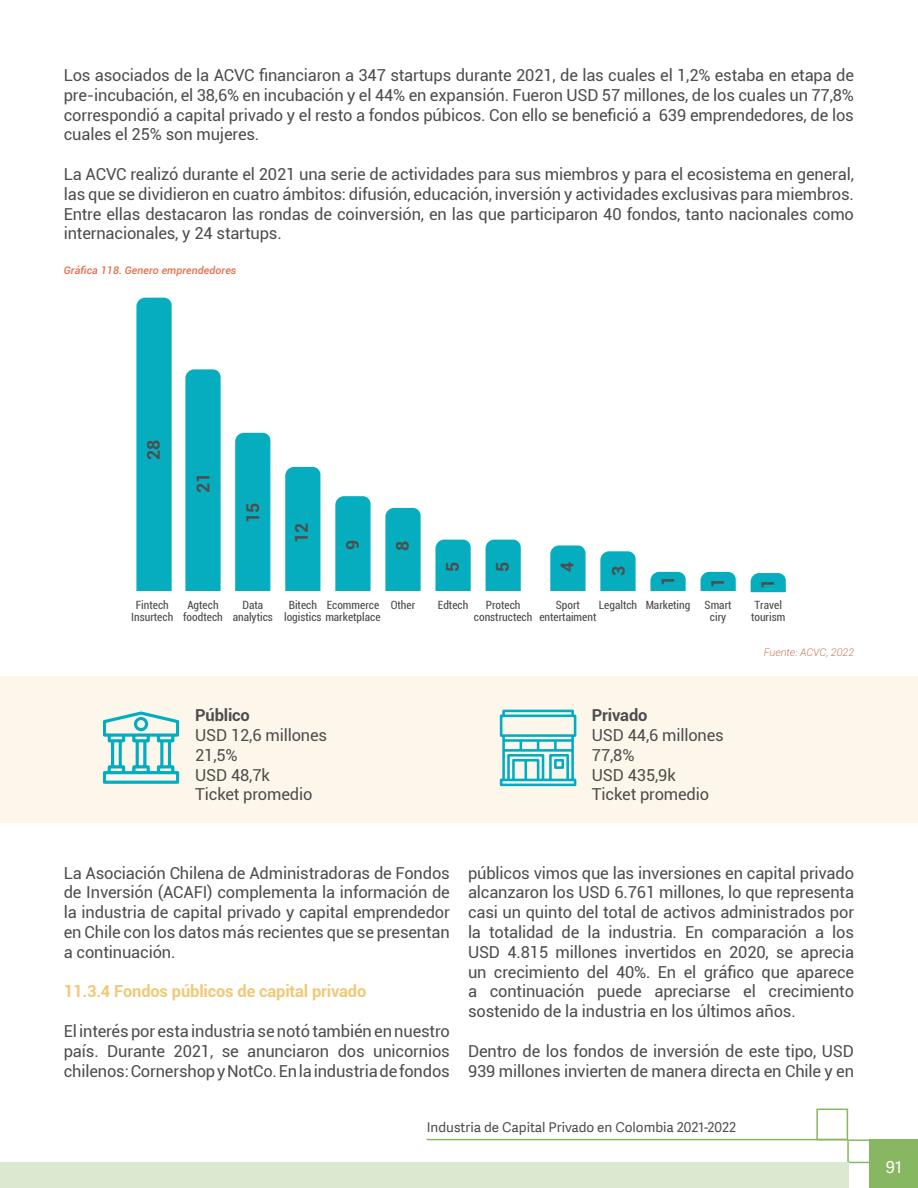
<style>
.page{position:relative;width:918px;height:1188px;background:#fff}
.page>*{position:absolute;margin:0;border:0;box-sizing:border-box;transform-origin:0 0}
.t1{font:700 17.55px "Roboto";color:#4d4d4d}
.t2{font:16.5px/19.8px "Roboto";letter-spacing:-.01em;color:#4d4d4d;text-align:justify}
.t3{font:700 16.5px "Roboto";letter-spacing:-.01em;color:#f0c978}
.t4{font:700 16.5px "Roboto";letter-spacing:-.01em;color:#4d4d4d}
.t5{font:16.5px "Adelle Sans";color:#fff}
.t6{font:13.5px "Adelle Sans";color:#4d4d4d}
.t7{font:condensed 11.4px/11.4px "Roboto";color:#4d4d4d;text-align:center}
.t8{font:italic 500 10.5px "Roboto";letter-spacing:.01em;color:#e56d48}
.t9{font:italic 300 10.5px "Roboto";color:#c57859}
</style>
<div class="page">
<div style="left:847px;top:1139px;width:24px;height:24px;border:2px solid #87b761"></div>
<div style="left:816px;top:1109px;width:32px;height:31px;border:2px solid #87b761"></div>
<hr style="left:427px;top:1139px;width:420px;height:1px;background:#87b761">
<div style="left:870px;top:1139px;width:48px;height:49px;background:#87b761"></div>
<div style="left:0;top:1163px;width:848px;height:25px;background:#dbe9d0"></div>
<div style="left:0;top:676px;width:918px;height:147px;background:#fdf7eb"></div>
<div style="left:136px;top:298px;width:36px;height:293px;background:#05adbf"></div>
<div style="left:185px;top:369px;width:36px;height:222px;background:#05adbf"></div>
<div style="left:235px;top:433px;width:35px;height:158px;background:#05adbf"></div>
<div style="left:285px;top:467px;width:35px;height:124px;background:#05adbf"></div>
<svg style="left:335px;top:496px;width:36px;height:95px;background:#0dafc1"></svg>
<div style="left:385px;top:508px;width:36px;height:83px;background:#05adbf"></div>
<svg style="left:435px;top:540px;width:36px;height:51px;background:#0dafc1"></svg>
<div style="left:486px;top:540px;width:35px;height:51px;background:#05adbf"></div>
<svg style="left:550px;top:545px;width:36px;height:46px;background:#11b1c2"></svg>
<svg style="left:600px;top:551px;width:36px;height:40px"></svg>
<svg style="left:650px;top:572px;width:36px;height:19px"></svg>
<svg style="left:701px;top:572px;width:35px;height:19px"></svg>
<svg style="left:751px;top:573px;width:35px;height:19px"></svg>
<svg style="left:500px;top:710px;width:76px;height:76px"></svg>
<svg style="left:103px;top:712px;width:76px;height:72px"></svg>
<p class="t2" style="left:64px;top:65px;width:792px">Los asociados de la ACVC financiaron a 347 startups durante 2021, de las cuales el 1,2% estaba en etapa de pre-incubación, el 38,6% en incubación y el 44% en expansión. Fueron USD 57 millones, de los cuales un 77,8% correspondió a capital privado y el resto a fondos púbicos. Con ello se benefició a 639 emprendedores, de los cuales el 25% son mujeres.</p>
<p class="t2" style="left:64px;top:164px;width:792px">La ACVC realizó durante el 2021 una serie de actividades para sus miembros y para el ecosistema en general, las que se dividieron en cuatro ámbitos: difusión, educación, inversión y actividades exclusivas para miembros.<br>Entre ellas destacaron las rondas de coinversión, en las que participaron 40 fondos, tanto nacionales como internacionales, y 24 startups.</p>
<p class="t8" style="left:64px;top:263px;width:174px">Gráfica 118. Genero emprendedores</p>
<p class="t1" style="left:141px;top:460px;width:22px;rotate:-90deg">28</p>
<p class="t1" style="left:191px;top:493px;width:22px;rotate:-90deg">21</p>
<p class="t1" style="left:241px;top:523px;width:22px;rotate:-90deg">15</p>
<p class="t1" style="left:289px;top:543px;width:22px;rotate:-90deg">12</p>
<p class="t1" style="left:340px;top:550px;width:12px;rotate:-90deg">9</p>
<p class="t1" style="left:390px;top:551px;width:12px;rotate:-90deg">8</p>
<p class="t7" style="left:131px;top:599px;width:43px">Fintech<br>Insurtech</p>
<p class="t7" style="left:183px;top:599px;width:41px">Agtech foodtech</p>
<p class="t7" style="left:233px;top:599px;width:42px">Data analytics</p>
<p class="t7" style="left:284px;top:599px;width:98px;text-align:left;text-indent:5px">Bitech<br>logistics marketplace</p>
<p class="t7" style="left:327px;top:599px;width:54px">Ecommerce</p>
<p class="t7" style="left:391px;top:599px;width:26px">Other</p>
<p class="t4" style="left:195px;top:704px;width:56px">Público</p>
<p class="t2" style="left:195px;top:725px;width:134px">USD 12,6 millones</p>
<p class="t2" style="left:195px;top:744px;width:44px">21,5%</p>
<p class="t2" style="left:195px;top:764px;width:76px">USD 48,7k</p>
<p class="t2" style="left:195px;top:784px;width:119px">Ticket promedio</p>
<p class="t1" style="left:440px;top:572px;width:12px;rotate:-90deg">5</p>
<p class="t7" style="left:438px;top:599px;width:32px">Edtech</p>
<p class="t1" style="left:490px;top:572px;width:12px;rotate:-90deg">5</p>
<p class="t7" style="left:474px;top:599px;width:60px">Protech constructech</p>
<p class="t1" style="left:555px;top:572px;width:12px;rotate:-90deg">4</p>
<p class="t7" style="left:539px;top:599px;width:59px">Sport entertaiment</p>
<p class="t1" style="left:606px;top:576px;width:12px;rotate:-90deg">3</p>
<p class="t7" style="left:599px;top:599px;width:40px">Legaltch</p>
<p class="t1" style="left:656px;top:586px;width:12px;rotate:-90deg">1</p>
<p class="t7" style="left:646px;top:599px;width:46px">Marketing</p>
<p class="t1" style="left:706px;top:588px;width:12px;rotate:-90deg">1</p>
<p class="t7" style="left:705px;top:599px;width:28px">Smart ciry</p>
<p class="t1" style="left:755px;top:589px;width:12px;rotate:-90deg">1</p>
<p class="t7" style="left:751px;top:599px;width:36px">Travel tourism</p>
<p class="t9" style="left:764px;top:645px;width:92px">Fuente: ACVC, 2022</p>
<p class="t4" style="left:592px;top:704px;width:57px">Privado</p>
<p class="t2" style="left:592px;top:725px;width:134px">USD 44,6 millones</p>
<p class="t2" style="left:592px;top:744px;width:44px">77,8%</p>
<p class="t2" style="left:592px;top:764px;width:85px">USD 435,9k</p>
<p class="t2" style="left:592px;top:784px;width:119px">Ticket promedio</p>
<p class="t2" style="left:64px;top:862px;width:388px">La Asociación Chilena de Administradoras de Fondos de Inversión (ACAFI) complementa la información de la industria de capital privado y capital emprendedor en Chile con los datos más recientes que se presentan a continuación.</p>
<p class="t3" style="left:64px;top:980px;width:304px">11.3.4 Fondos públicos de capital privado</p>
<p class="t2" style="left:64px;top:1021px;width:388px">El interés por esta industria se notó también en nuestro país. Durante 2021, se anunciaron dos unicornios chilenos: Cornershop y NotCo. En la industria de fondos</p>
<p class="t2" style="left:468px;top:862px;width:388px">públicos vimos que las inversiones en capital privado alcanzaron los USD 6.761 millones, lo que representa casi un quinto del total de activos administrados por la totalidad de la industria. En comparación a los USD 4.815 millones invertidos en 2020, se aprecia un crecimiento del 40%. En el gráfico que aparece a continuación puede apreciarse el crecimiento sostenido de la industria en los últimos años.</p>
<p class="t2" style="left:468px;top:1040px;width:388px">Dentro de los fondos de inversión de este tipo, USD<br>939 millones invierten de manera directa en Chile y en</p>
<p class="t6" style="left:427px;top:1120px;width:311px">Industria de Capital Privado en Colombia 2021-2022</p>
<p class="t5" style="left:886px;top:1158px;width:18px">91</p>
</div>
